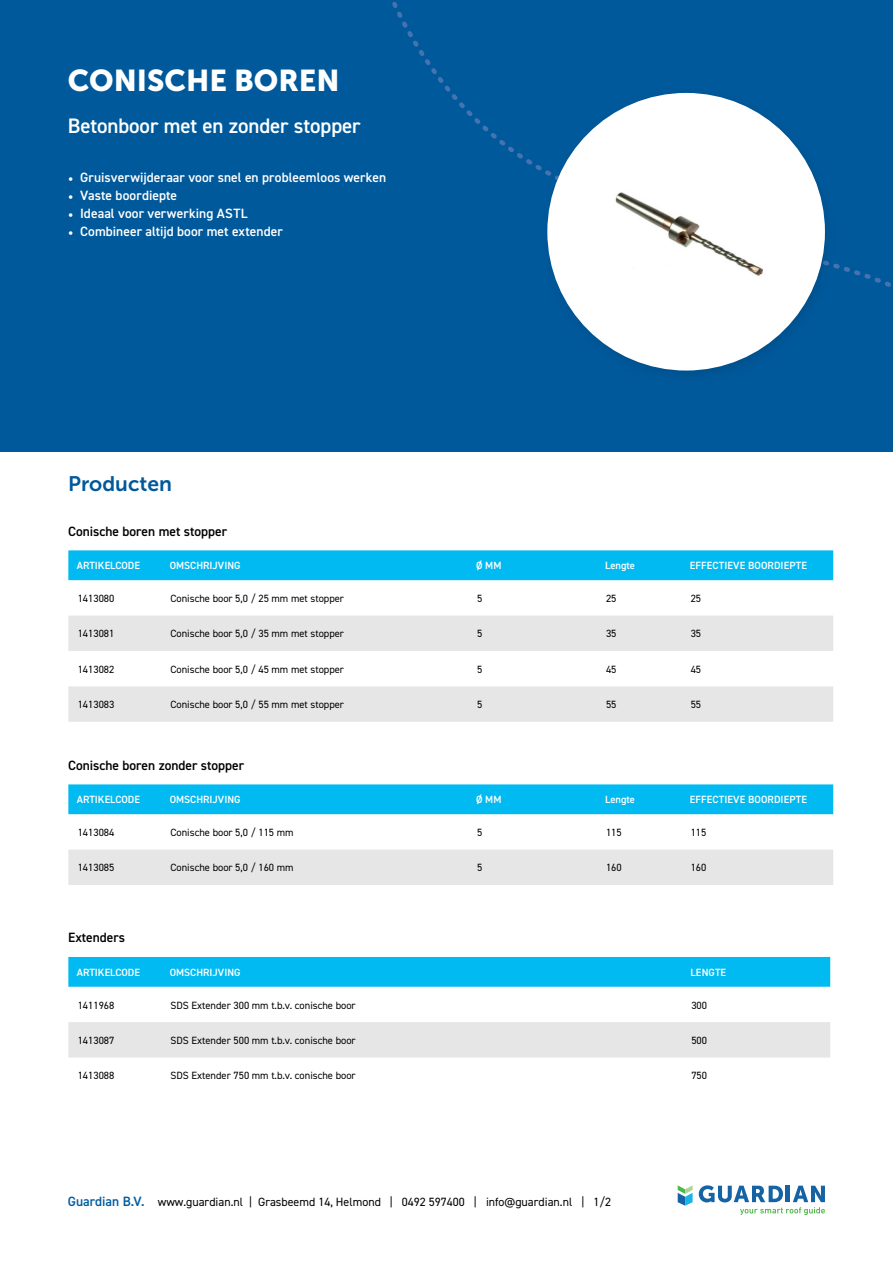
<style>
.page{position:relative;width:893px;height:1263px;background:#fff}
.page>*{position:absolute;margin:0;border:0;box-sizing:border-box;transform-origin:0 0}
.t1{font:30px "Museo Sans 900";color:#fff}
.t2{font:600 21px "DIN2014";letter-spacing:-.005em;color:#fff}
.t3{font:21px "Museo Sans 700";color:#00599b}
.t4{font:600 13.5px "DIN2014";letter-spacing:.005em;color:#fff}
.t5{font:600 13.5px "DIN2014";color:#000}
.t6{font:12px "DIN2014";color:#000}
.t7{font:10.5px "DIN2014";color:#000}
.t8{font:600 10.5px "DIN2014";color:#fff}
.s1{font-family:"Minion Pro";font-weight:400}
.s2{font-weight:600;font-size:13.5px;color:#005da0}
</style>
<div class="page">
<div style="left:68px;top:550px;width:765px;height:30px;background:#00baf1"></div>
<svg style="left:68px;top:615px;width:765px;height:107px;fill:#e6e6e6"></svg>
<div style="left:0;top:0;width:893px;height:451px;background:#00599b"></div>
<svg style="left:392px;top:2px;width:499px;height:285px"></svg>
<div style="left:540px;top:87px;width:297px;height:297px;background:#00599b"></div>
<div style="left:547px;top:93px;width:278px;height:277px;background:#fff;border-radius:50%"></div>
<div style="left:68px;top:784px;width:765px;height:30px;background:#00baf1"></div>
<div style="left:68px;top:849px;width:765px;height:36px;background:#e6e6e6"></div>
<div style="left:68px;top:957px;width:762px;height:30px;background:#00baf1"></div>
<div style="left:68px;top:1022px;width:762px;height:35px;background:#e6e6e6"></div>
<svg style="left:699px;top:1185px;width:126px;height:30px"></svg>
<svg style="left:678px;top:1185px;width:15px;height:21px"></svg>
<img style="left:615px;top:192px;width:149px;height:84px">
<p class="t1" style="left:68px;top:63px;width:273px">CONISCHE BOREN</p>
<p class="t2" style="left:68px;top:112px;width:294px">Betonboor met en zonder stopper</p>
<p class="t4" style="left:68px;top:168px;width:320px"><span class="s1">•</span> Gruisverwijderaar voor snel en probleemloos werken</p>
<p class="t4" style="left:68px;top:186px;width:111px"><span class="s1">•</span> Vaste boordiepte</p>
<p class="t4" style="left:68px;top:204px;width:181px"><span class="s1">•</span> Ideaal voor verwerking ASTL</p>
<p class="t4" style="left:68px;top:222px;width:216px"><span class="s1">•</span> Combineer altijd boor met extender</p>
<p class="t3" style="left:68px;top:472px;width:105px">Producten</p>
<p class="t5" style="left:68px;top:522px;width:161px">Conische boren met stopper</p>
<p class="t8" style="left:77px;top:559px;width:65px">ARTIKELCODE</p>
<p class="t8" style="left:170px;top:559px;width:72px">OMSCHRIJVING</p>
<p class="t8" style="left:476px;top:559px;width:27px">Ø MM</p>
<p class="t8" style="left:605px;top:559px;width:31px">Lengte</p>
<p class="t8" style="left:690px;top:559px;width:119px">EFFECTIEVE BOORDIEPTE</p>
<p class="t7" style="left:78px;top:592px;width:38px">1413080</p>
<p class="t7" style="left:171px;top:592px;width:175px">Conische boor 5,0 / 25 mm met stopper</p>
<p class="t7" style="left:477px;top:592px;width:7px">5</p>
<p class="t7" style="left:606px;top:592px;width:12px">25</p>
<p class="t7" style="left:691px;top:592px;width:12px">25</p>
<p class="t7" style="left:78px;top:627px;width:38px">1413081</p>
<p class="t7" style="left:171px;top:627px;width:175px">Conische boor 5,0 / 35 mm met stopper</p>
<p class="t7" style="left:477px;top:627px;width:7px">5</p>
<p class="t7" style="left:606px;top:627px;width:12px">35</p>
<p class="t7" style="left:691px;top:627px;width:12px">35</p>
<p class="t7" style="left:78px;top:662px;width:38px">1413082</p>
<p class="t7" style="left:171px;top:662px;width:175px">Conische boor 5,0 / 45 mm met stopper</p>
<p class="t7" style="left:477px;top:662px;width:7px">5</p>
<p class="t7" style="left:606px;top:662px;width:12px">45</p>
<p class="t7" style="left:691px;top:662px;width:12px">45</p>
<p class="t7" style="left:78px;top:698px;width:38px">1413083</p>
<p class="t7" style="left:171px;top:698px;width:175px">Conische boor 5,0 / 55 mm met stopper</p>
<p class="t7" style="left:477px;top:698px;width:7px">5</p>
<p class="t7" style="left:606px;top:698px;width:12px">55</p>
<p class="t7" style="left:691px;top:698px;width:12px">55</p>
<p class="t5" style="left:68px;top:756px;width:178px">Conische boren zonder stopper</p>
<p class="t8" style="left:77px;top:793px;width:65px">ARTIKELCODE</p>
<p class="t8" style="left:170px;top:793px;width:72px">OMSCHRIJVING</p>
<p class="t8" style="left:476px;top:793px;width:27px">Ø MM</p>
<p class="t8" style="left:605px;top:793px;width:31px">Lengte</p>
<p class="t8" style="left:690px;top:793px;width:119px">EFFECTIEVE BOORDIEPTE</p>
<p class="t7" style="left:78px;top:826px;width:38px">1413084</p>
<p class="t7" style="left:171px;top:826px;width:125px">Conische boor 5,0 / 115 mm</p>
<p class="t7" style="left:477px;top:826px;width:7px">5</p>
<p class="t7" style="left:606px;top:826px;width:17px">115</p>
<p class="t7" style="left:691px;top:826px;width:17px">115</p>
<p class="t7" style="left:78px;top:861px;width:38px">1413085</p>
<p class="t7" style="left:171px;top:861px;width:125px">Conische boor 5,0 / 160 mm</p>
<p class="t7" style="left:477px;top:861px;width:7px">5</p>
<p class="t7" style="left:606px;top:861px;width:17px">160</p>
<p class="t7" style="left:691px;top:861px;width:17px">160</p>
<p class="t5" style="left:68px;top:928px;width:59px">Extenders</p>
<p class="t8" style="left:77px;top:965px;width:65px">ARTIKELCODE</p>
<p class="t8" style="left:170px;top:965px;width:72px">OMSCHRIJVING</p>
<p class="t8" style="left:691px;top:965px;width:37px">LENGTE</p>
<p class="t7" style="left:78px;top:998px;width:38px">1411968</p>
<p class="t7" style="left:171px;top:998px;width:187px">SDS Extender 300 mm t.b.v. conische boor</p>
<p class="t7" style="left:691px;top:998px;width:17px">300</p>
<p class="t7" style="left:78px;top:1034px;width:38px">1413087</p>
<p class="t7" style="left:171px;top:1034px;width:187px">SDS Extender 500 mm t.b.v. conische boor</p>
<p class="t7" style="left:691px;top:1034px;width:17px">500</p>
<p class="t7" style="left:78px;top:1069px;width:38px">1413088</p>
<p class="t7" style="left:171px;top:1069px;width:187px">SDS Extender 750 mm t.b.v. conische boor</p>
<p class="t7" style="left:691px;top:1069px;width:17px">750</p>
<p class="t6" style="left:68px;top:1194px;width:545px"><span class="s2">Guardian B.V.</span> www.guardian.nl | Grasbeemd 14, Helmond | 0492 597400 | info@guardian.nl | 1/2</p>
</div>
